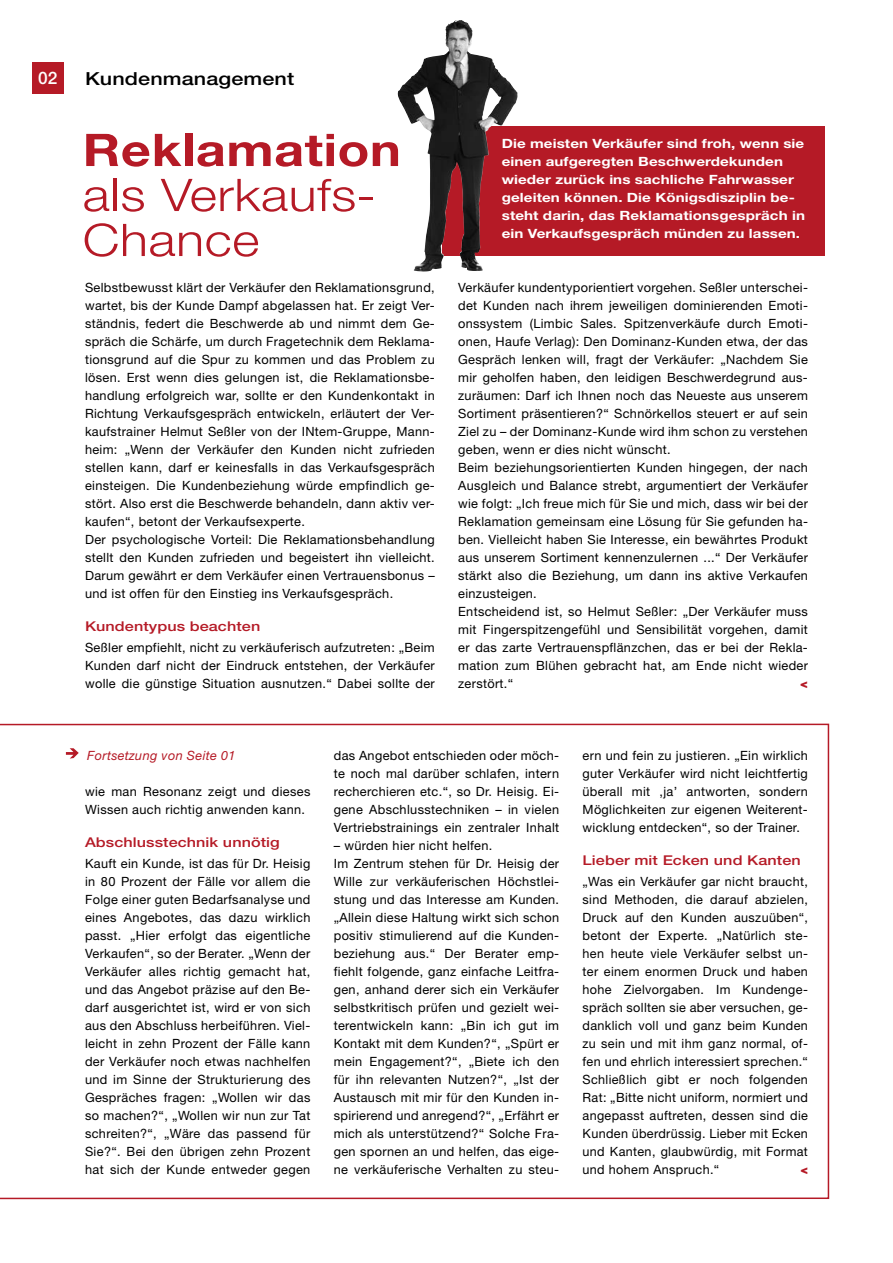
<style>
.page{position:relative;width:893px;height:1263px;background:#fff}
.page>*{position:absolute;margin:0;border:0;box-sizing:border-box;transform-origin:0 0}
.t1{font:300 45px/45px "Helvetica Neue LT";letter-spacing:.01em;color:#b51a26;scale:1.16 1}
.t2{font:700 45px "Helvetica Neue LT";letter-spacing:.01em;color:#b51a26;scale:1.16 1}
.t3{font:500 18px "Helvetica Neue LT";letter-spacing:.005em;color:#000;scale:1.2 1}
.t4{font:500 17.25px "Helvetica Neue LT";color:#fff}
.t5{font:500 13.5px "Helvetica Neue LT";letter-spacing:.005em;color:#b51a26;scale:1.2 1}
.t6{font:12.75px/18px "Helvetica Neue LT";letter-spacing:.025em;color:#000;text-align:justify}
.t7{font:700 12.75px/18px "Helvetica Neue LT";letter-spacing:.005em;color:#fff;scale:1.19 1}
.t8{font:italic 12.75px "Helvetica Neue LT";letter-spacing:.025em;color:#b51a26}
.t9{font:900 12.75px "Helvetica Neue LT";color:#b51a26}
</style>
<div class="page">
<svg style="left:0;top:724px;width:829px;height:475px"></svg>
<div style="left:32px;top:62px;width:32px;height:32px;background:#b51a26"></div>
<svg style="left:66px;top:748px;width:13px;height:10px"></svg>
<div style="left:442px;top:126px;width:383px;height:130px;background:#b51a26"></div>
<img style="left:398px;top:20px;width:63px;height:108px">
<h3 class="t4" style="left:38px;top:68px;width:21px">02</h3>
<h2 class="t3" style="left:85px;top:67px;width:176px">Kundenmanagement</h2>
<h1 class="t2" style="left:83px;top:122px;width:276px">Reklamation</h1>
<h1 class="t1" style="left:83px;top:172px;width:254px">als Verkaufs-<br>Chance</h1>
<p class="t6" style="left:85px;top:278px;width:351px;text-align:left">Selbstbewusst klärt der Verkäufer den Reklamationsgrund, wartet, bis der Kunde Dampf abgelassen hat. Er zeigt Ver&shy;ständnis, federt die Beschwerde ab und nimmt dem Ge&shy;spräch die Schärfe, um durch Fragetechnik dem Reklama&shy;tionsgrund auf die Spur zu kommen und das Problem zu lösen. Erst wenn dies gelungen ist, die Reklamationsbe&shy;handlung erfolgreich war, sollte er den Kundenkontakt in Richtung Verkaufsgespräch entwickeln, erläutert der Ver&shy;kaufstrainer Helmut Seßler von der INtem-Gruppe, Mann&shy;heim: „Wenn der Verkäufer den Kunden nicht zufrieden stellen kann, darf er keinesfalls in das Verkaufsgespräch einsteigen. Die Kundenbeziehung würde empfindlich ge&shy;stört. Also erst die Beschwerde behandeln, dann aktiv ver&shy;kaufen“, betont der Verkaufsexperte.<br>Der psychologische Vorteil: Die Reklamationsbehandlung stellt den Kunden zufrieden und begeistert ihn vielleicht.<br>Darum gewährt er dem Verkäufer einen Vertrauensbonus – und ist offen für den Einstieg ins Verkaufsgespräch.</p>
<p class="t5" style="left:85px;top:618px;width:148px">Kundentypus beachten</p>
<p class="t6" style="left:85px;top:638px;width:351px">Seßler empfiehlt, nicht zu verkäuferisch aufzutreten: „Beim Kunden darf nicht der Eindruck entstehen, der Verkäufer wolle die günstige Situation ausnutzen.“ Dabei sollte der</p>
<p class="t7" style="left:502px;top:134px;width:256px">Die meisten Verkäufer sind froh, wenn sie einen aufgeregten Beschwerdekunden wieder zurück ins sachliche Fahrwasser geleiten können. Die Königsdisziplin be&shy;steht darin, das Reklamationsgespräch in ein Verkaufsgespräch münden zu lassen.</p>
<p class="t6" style="left:458px;top:278px;width:351px;text-align:left">Verkäufer kundentyporientiert vorgehen. Seßler unterschei&shy;det Kunden nach ihrem jeweiligen dominierenden Emoti&shy;onssystem (Limbic Sales. Spitzenverkäufe durch Emoti&shy;onen, Haufe Verlag): Den Dominanz-Kunden etwa, der das Gespräch lenken will, fragt der Verkäufer: „Nachdem Sie mir geholfen haben, den leidigen Beschwerdegrund aus&shy;zuräumen: Darf ich Ihnen noch das Neueste aus unserem Sortiment präsentieren?“ Schnörkellos steuert er auf sein Ziel zu – der Dominanz-Kunde wird ihm schon zu verstehen geben, wenn er dies nicht wünscht.<br>Beim beziehungsorientierten Kunden hingegen, der nach Ausgleich und Balance strebt, argumentiert der Verkäufer wie folgt: „Ich freue mich für Sie und mich, dass wir bei der Reklamation gemeinsam eine Lösung für Sie gefunden ha&shy;ben. Vielleicht haben Sie Interesse, ein bewährtes Produkt aus unserem Sortiment kennenzulernen ...“ Der Verkäufer stärkt also die Beziehung, um dann ins aktive Verkaufen einzusteigen.<br>Entscheidend ist, so Helmut Seßler: „Der Verkäufer muss mit Fingerspitzengefühl und Sensibilität vorgehen, damit er das zarte Vertrauenspflänzchen, das er bei der Rekla&shy;mation zum Blühen gebracht hat, am Ende nicht wieder zerstört.“</p>
<p class="t9" style="left:800px;top:675px;width:9px">&lt;</p>
<p class="t8" style="left:87px;top:747px;width:150px">Fortsetzung von Seite 01</p>
<p class="t6" style="left:85px;top:782px;width:227px">wie man Resonanz zeigt und dieses<br>Wissen auch richtig anwenden kann.</p>
<p class="t5" style="left:85px;top:834px;width:164px">Abschlusstechnik unnötig</p>
<p class="t6" style="left:85px;top:854px;width:227px">Kauft ein Kunde, ist das für Dr. Heisig in 80 Prozent der Fälle vor allem die Folge einer guten Bedarfsanalyse und eines Angebotes, das dazu wirklich passt. „Hier erfolgt das eigentliche Verkaufen“, so der Berater. „Wenn der Verkäufer alles richtig gemacht hat, und das Angebot präzise auf den Be&shy;darf ausgerichtet ist, wird er von sich aus den Abschluss herbeiführen. Viel&shy;leicht in zehn Prozent der Fälle kann der Verkäufer noch etwas nachhelfen und im Sinne der Strukturierung des Gespräches fragen: „Wollen wir das so machen?“, „Wollen wir nun zur Tat schreiten?“, „Wäre das passend für Sie?“. Bei den übrigen zehn Prozent hat sich der Kunde entweder gegen</p>
<p class="t6" style="left:334px;top:746px;width:227px">das Angebot entschieden oder möch&shy;te noch mal darüber schlafen, intern recherchieren etc.“, so Dr. Heisig. Ei&shy;gene Abschlusstechniken – in vielen Vertriebstrainings ein zentraler Inhalt</p>
<p class="t6" style="left:334px;top:836px;width:227px;text-align:left">– würden hier nicht helfen.<br>Im Zentrum stehen für Dr. Heisig der Wille zur verkäuferischen Höchstlei&shy;stung und das Interesse am Kunden. „Allein diese Haltung wirkt sich schon positiv stimulierend auf die Kunden&shy;beziehung aus.“ Der Berater emp&shy;fiehlt folgende, ganz einfache Leitfra&shy;gen, anhand derer sich ein Verkäufer selbstkritisch prüfen und gezielt wei&shy;terentwickeln kann: „Bin ich gut im Kontakt mit dem Kunden?“, „Spürt er mein Engagement?“, „Biete ich den für ihn relevanten Nutzen?“, „Ist der Austausch mit mir für den Kunden in&shy;spirierend und anregend?“, „Erfährt er mich als unterstützend?“ Solche Fra&shy;gen spornen an und helfen, das eige&shy;ne verkäuferische Verhalten zu steu-</p>
<p class="t6" style="left:583px;top:746px;width:227px">ern und fein zu justieren. „Ein wirklich guter Verkäufer wird nicht leichtfertig überall mit ‚ja’ antworten, sondern Möglichkeiten zur eigenen Weiterent&shy;wicklung entdecken“, so der Trainer.</p>
<p class="t5" style="left:583px;top:852px;width:183px">Lieber mit Ecken und Kanten</p>
<p class="t6" style="left:583px;top:872px;width:227px">„Was ein Verkäufer gar nicht braucht, sind Methoden, die darauf abzielen, Druck auf den Kunden auszuüben“, betont der Experte. „Natürlich ste&shy;hen heute viele Verkäufer selbst un&shy;ter einem enormen Druck und haben hohe Zielvorgaben. Im Kundenge&shy;spräch sollten sie aber versuchen, ge&shy;danklich voll und ganz beim Kunden zu sein und mit ihm ganz normal, of&shy;fen und ehrlich interessiert sprechen.“ Schließlich gibt er noch folgenden Rat: „Bitte nicht uniform, normiert und angepasst auftreten, dessen sind die Kunden überdrüssig. Lieber mit Ecken und Kanten, glaubwürdig, mit Format und hohem Anspruch.“</p>
<p class="t9" style="left:800px;top:1161px;width:9px">&lt;</p>
</div>
